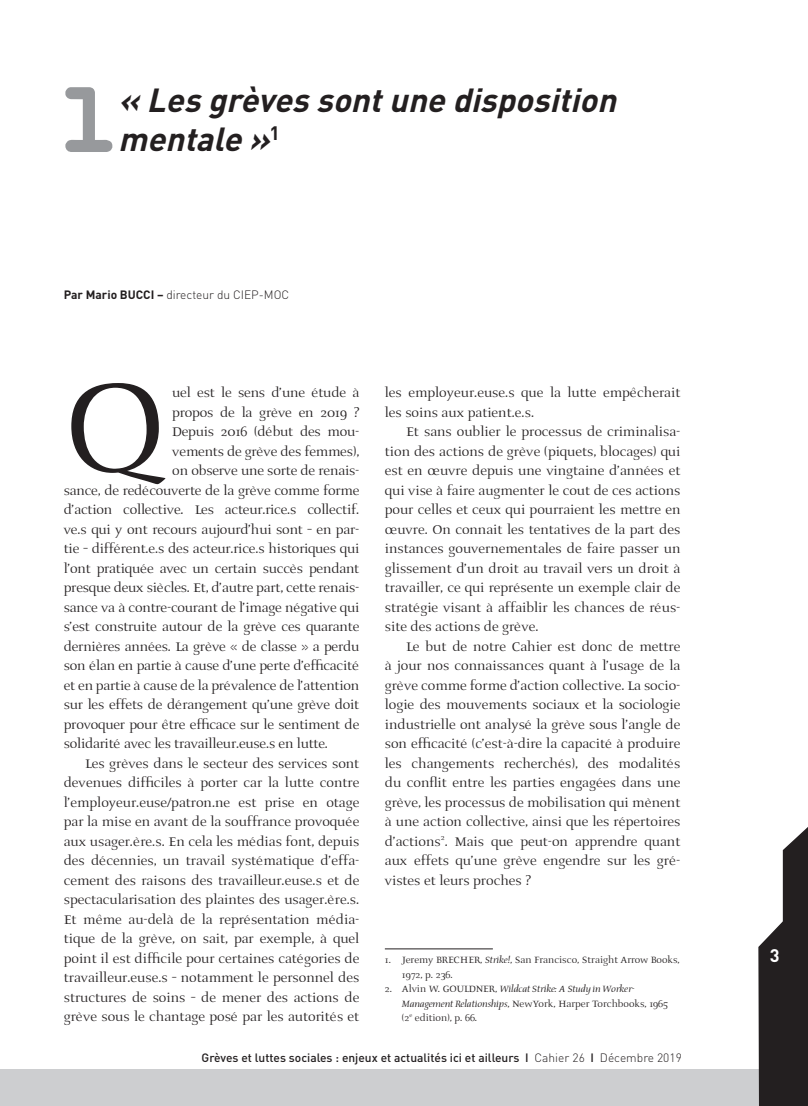
<style>
.page{position:relative;width:808px;height:1106px;background:#fff}
.page>*{position:absolute;margin:0;border:0;box-sizing:border-box;transform-origin:0 0}
.A-1er_6_lettrine{font:168px "AI Prospera II";color:#231f20}
.t1{font:90px "D3 Euronism Bold";color:#97999c}
.t2{font:italic 700 33px/39.6px "DIN";color:#231f20}
.t3{font:700 18px "DIN";color:#fff}
.A-txt_courant_avec_r{font:16.5px/19.5px "AI Prospera II";color:#231f20;text-align:justify}
.A-1er_6_lettrine-2{font:16.5px "AI Prospera II";letter-spacing:-.01em;color:#231f20}
.Note_de_bas_de_page{font:12px/14.4px "AI Prospera II";color:#231f20}
.t4{font:500 12px "DIN";color:#231f20}
.A-txt_courant_avec_r-2{font:300 12px "DIN";color:#231f20}
.s1{font-weight:700}
.s2{font-style:italic}
.s3{font-weight:300}
</style>
<div class="page">
<div style="left:0;top:1069px;width:808px;height:37px;background:#cdced0"></div>
<svg style="left:758px;top:827px;width:50px;height:279px"></svg>
<hr style="left:385px;top:948px;width:108px;height:1px;background:#231f20">
<p class="t2" style="left:118px;top:79px;width:509px">« Lesgrèvessontune disposition mentale »<sup>1</sup></p>
<p class="t1" style="left:65px;top:85px;width:49px">1</p>
<p class="A-txt_courant_avec_r-2" style="left:64px;top:287px;width:227px"><span class="s1">Par Mario BUCCI –</span> directeur du CIEP-MOC</p>
<p class="A-1er_6_lettrine" style="left:64px;top:356px;width:102px">Q</p>
<p class="A-1er_6_lettrine-2" style="left:172px;top:386px;width:189px">uel est le sens d’une étude à</p>
<p class="A-1er_6_lettrine-2" style="left:172px;top:405px;width:189px">propos de la grève en 2019 ?</p>
<p class="A-1er_6_lettrine-2" style="left:172px;top:425px;width:189px">Depuis 2016 (début des mou-</p>
<p class="A-1er_6_lettrine-2" style="left:172px;top:444px;width:189px">vements de grève des femmes),</p>
<p class="A-1er_6_lettrine-2" style="left:172px;top:464px;width:189px">on observe une sorte de renais-</p>
<p class="A-1er_6_lettrine-2" style="left:64px;top:483px;width:297px">sance, de redécouverte de la grève comme forme</p>
<p class="A-1er_6_lettrine-2" style="left:64px;top:503px;width:297px">d’action collective. Les acteur.rice.s collectif.</p>
<p class="A-1er_6_lettrine-2" style="left:64px;top:522px;width:297px">ve.s qui y ont recours aujourd’hui sont – en par-</p>
<p class="A-1er_6_lettrine-2" style="left:64px;top:542px;width:297px">tie – différent.e.s des acteur.rice.s historiques qui</p>
<p class="A-1er_6_lettrine-2" style="left:64px;top:561px;width:297px">l’ont pratiquée avec un certain succès pendant</p>
<p class="A-1er_6_lettrine-2" style="left:64px;top:581px;width:297px">presque deux siècles. Et, d’autre part, cette renais-</p>
<p class="A-1er_6_lettrine-2" style="left:64px;top:600px;width:297px">sance va à contre-courant de l’image négative qui</p>
<p class="A-1er_6_lettrine-2" style="left:64px;top:620px;width:297px">s’est construite autour de la grève ces quarante</p>
<p class="A-1er_6_lettrine-2" style="left:64px;top:639px;width:297px">dernières années. La grève « de classe » a perdu</p>
<p class="A-1er_6_lettrine-2" style="left:64px;top:659px;width:297px">son élan en partie à cause d’une perte d’efficacité</p>
<p class="A-1er_6_lettrine-2" style="left:64px;top:678px;width:297px">et en partie à cause de la prévalence de l’attention</p>
<p class="A-1er_6_lettrine-2" style="left:64px;top:698px;width:297px">sur les effets de dérangement qu’une grève doit</p>
<p class="A-1er_6_lettrine-2" style="left:64px;top:717px;width:297px">provoquer pour être efficace sur le sentiment de</p>
<p class="A-1er_6_lettrine-2" style="left:64px;top:737px;width:266px">solidarité avec les travailleur.euse.s en lutte.</p>
<p class="A-txt_courant_avec_r" style="left:64px;top:754px;width:297px;text-indent:21px">Les grèves dans le secteur des services sont devenues difficiles à porter car la lutte contre l’employeur.euse/patron.ne est prise en otage par la mise en avant de la souffrance provoquée aux usager.ère.s. En cela les médias font, depuis des décennies, un travail systématique d’effa&shy;cement des raisons des travailleur.euse.s et de spectacularisation des plaintes des usager.ère.s.<br>Et même au-delà de la représentation média&shy;tique de la grève, on sait, par exemple, à quel point il est difficile pour certaines catégories de travailleur.euse.s – notamment le personnel des structures de soins – de mener des actions de grève sous le chantage posé par les autorités et</p>
<p class="A-txt_courant_avec_r" style="left:385px;top:384px;width:297px">les employeur.euse.s que la lutte empêcherait les soins aux patient.e.s.</p>
<p class="A-txt_courant_avec_r" style="left:385px;top:423px;width:297px;text-indent:21px">Et sans oublier le processus de criminalisa&shy;tion des actions de grève (piquets, blocages) qui est en œuvre depuis une vingtaine d’années et qui vise à faire augmenter le cout de ces actions pour celles et ceux qui pourraient les mettre en œuvre. On connait les tentatives de la part des instances gouvernementales de faire passer un glissement d’un droit au travail vers un droit à travailler, ce qui représente un exemple clair de stratégie visant à affaiblir les chances de réus&shy;site des actions de grève.<sup>1</sup></p>
<p class="A-txt_courant_avec_r" style="left:385px;top:637px;width:297px;text-indent:21px">Le but de notre Cahier est donc de mettre à jour nos connaissances quant à l’usage de la grève comme forme d’action collective. La socio&shy;logie des mouvements sociaux et la sociologie industrielle ont analysé la grève sous l’angle de son efficacité (c’est-à-dire la capacité à produire les changements recherchés), des modalités du conflit entre les parties engagées dans une grève, les processus de mobilisation qui mènent à une action collective, ainsi que les répertoires d’actions<sup>2</sup>. Mais que peut-on apprendre quant aux effets qu’une grève engendre sur les gré&shy;vistes et leurs proches ?</p>
<p class="Note_de_bas_de_page" style="left:402px;top:953px;width:279px;text-indent:-17px">1. Jeremy BRECHER, <span class="s2">Strike!</span>, San Francisco, Straight Arrow Books,<br>1972, p. 236.</p>
<p class="Note_de_bas_de_page" style="left:402px;top:982px;width:268px;text-indent:-17px">2. Alvin W. GOULDNER, <span class="s2">Wildcat Strike: A Study in Worker-<br>Management Relationships</span>, NewYork, Harper Torchbooks, 1965 (2<sup>e</sup> edition), p. 66.</p>
<p class="t4" style="left:202px;top:1049px;width:482px">Grèves et luttes sociales : enjeux et actualités ici et ailleurs I <span class="s3">Cahier 26</span> I <span class="s3">Décembre 2019</span></p>
<p class="t3" style="left:770px;top:943px;width:11px">3</p>
</div>
